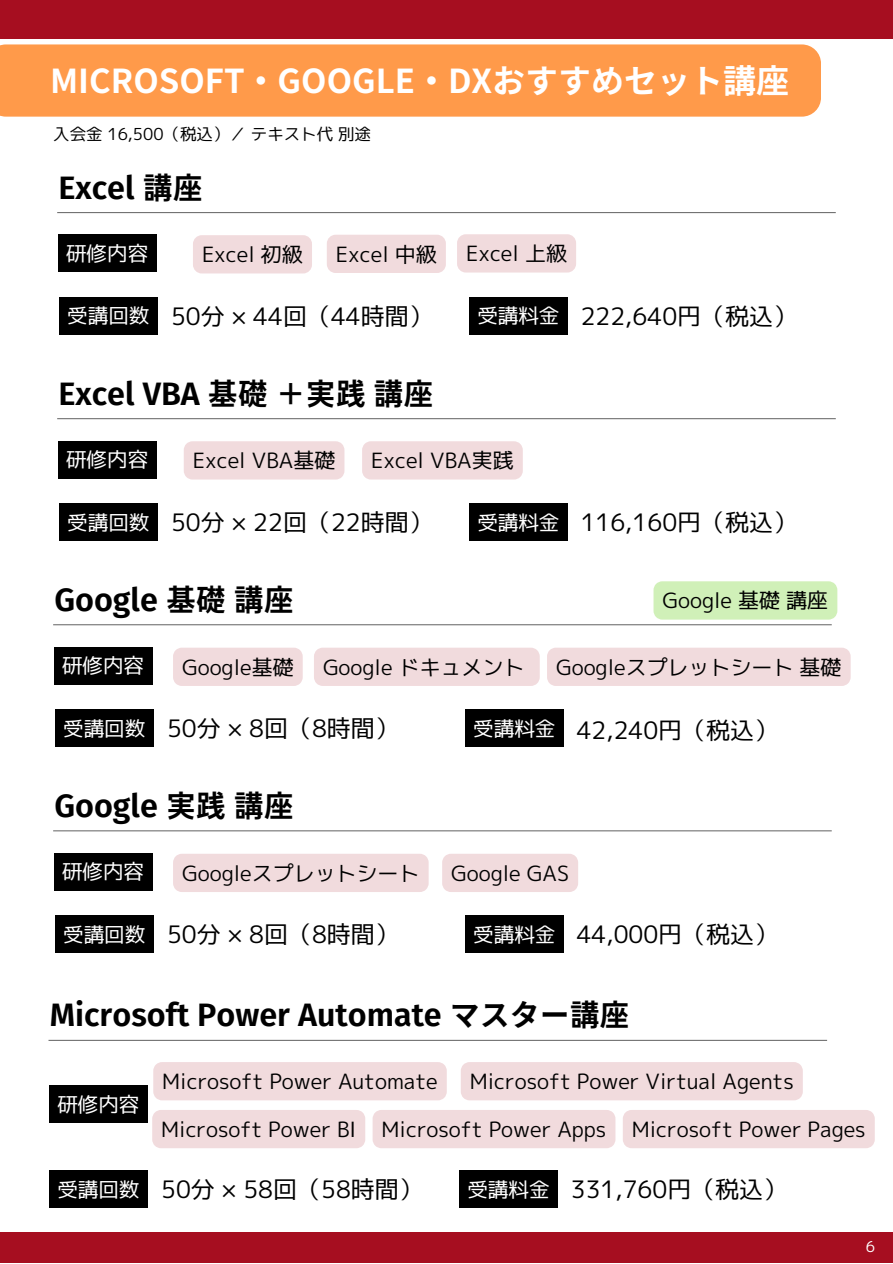
<style>
.page{position:relative;width:893px;height:1264px;background:#fff}
.page>*{position:absolute;margin:0;border:0;box-sizing:border-box;transform-origin:0 0}
.t1{font:700 33px "Noto Sans JP";color:#fff}
.t2{font:700 30px "Glow Sans J";color:#000}
.t3{font:24px "mplus 1 p regular";color:#000}
.t4{font:21px "mplus 1 p regular";color:#000}
.t5{font:20.55px "mplus 1 p regular";color:#fff}
.t6{font:16.5px "mplus 1 p regular";color:#000}
.t7{font:15px "mplus 1 p regular";color:#fff}
</style>
<div class="page">
<div style="left:0;top:1231px;width:892px;height:31px;background:#a60e20"></div>
<div style="left:0;top:0;width:892px;height:39px;background:#a60e20"></div>
<div style="left:0;top:44px;width:821px;height:73px;background:#ff9a4a"></div>
<hr style="left:53px;top:830px;width:778px;height:1px;background:#737373">
<div style="left:54px;top:853px;width:98px;height:37px;background:#000"></div>
<div style="left:55px;top:915px;width:98px;height:37px;background:#000"></div>
<div style="left:465px;top:915px;width:98px;height:37px;background:#000"></div>
<div style="left:173px;top:854px;width:255px;height:38px;background:#f1dbdd"></div>
<div style="left:442px;top:854px;width:136px;height:38px;background:#f1dbdd"></div>
<div style="left:152px;top:1110px;width:213px;height:38px;background:#f1dbdd"></div>
<div style="left:372px;top:1110px;width:243px;height:38px;background:#f1dbdd"></div>
<div style="left:461px;top:1062px;width:341px;height:38px;background:#f1dbdd"></div>
<div style="left:623px;top:1110px;width:251px;height:38px;background:#f1dbdd"></div>
<hr style="left:48px;top:1039px;width:779px;height:1px;background:#737373">
<div style="left:49px;top:1085px;width:99px;height:37px;background:#000"></div>
<div style="left:49px;top:1170px;width:99px;height:37px;background:#000"></div>
<div style="left:459px;top:1170px;width:98px;height:37px;background:#000"></div>
<div style="left:153px;top:1062px;width:294px;height:38px;background:#f1dbdd"></div>
<div style="left:193px;top:235px;width:119px;height:38px;background:#f1dbdd;border-radius:9px"></div>
<hr style="left:57px;top:212px;width:778px;height:1px;background:#737373">
<div style="left:58px;top:235px;width:98px;height:37px;background:#000"></div>
<div style="left:59px;top:297px;width:99px;height:37px;background:#000"></div>
<div style="left:469px;top:297px;width:98px;height:37px;background:#000"></div>
<div style="left:327px;top:235px;width:119px;height:38px;background:#f1dbdd;border-radius:9px"></div>
<div style="left:457px;top:234px;width:119px;height:38px;background:#f1dbdd;border-radius:9px"></div>
<hr style="left:57px;top:418px;width:778px;height:1px;background:#737373">
<div style="left:58px;top:441px;width:98px;height:37px;background:#000"></div>
<div style="left:59px;top:503px;width:99px;height:37px;background:#000"></div>
<div style="left:469px;top:503px;width:98px;height:37px;background:#000"></div>
<div style="left:184px;top:441px;width:160px;height:38px;background:#f1dbdd"></div>
<div style="left:362px;top:441px;width:160px;height:38px;background:#f1dbdd"></div>
<hr style="left:53px;top:624px;width:778px;height:1px;background:#737373">
<div style="left:54px;top:647px;width:98px;height:37px;background:#000"></div>
<div style="left:55px;top:709px;width:98px;height:37px;background:#000"></div>
<div style="left:465px;top:709px;width:98px;height:37px;background:#000"></div>
<div style="left:547px;top:647px;width:303px;height:39px;background:#f1dbdd"></div>
<div style="left:173px;top:647px;width:130px;height:39px;background:#f1dbdd"></div>
<div style="left:314px;top:647px;width:225px;height:39px;background:#f1dbdd"></div>
<div style="left:653px;top:581px;width:184px;height:38px;background:#d0f0b8"></div>
<p class="t1" style="left:50px;top:55px;width:740px">MICROSOFT・GOOGLE・DXおすすめセット講座</p>
<p class="t6" style="left:53px;top:122px;width:319px">入会金 16,500（税込）／テキスト代別途</p>
<p class="t2" style="left:58px;top:164px;width:146px">Excel 講座</p>
<p class="t5" style="left:66px;top:239px;width:84px">研修内容</p>
<p class="t4" style="left:202px;top:239px;width:102px">Excel 初級</p>
<p class="t4" style="left:336px;top:239px;width:102px">Excel 中級</p>
<p class="t4" style="left:466px;top:239px;width:102px">Excel 上級</p>
<p class="t5" style="left:67px;top:301px;width:84px">受講回数</p>
<p class="t3" style="left:171px;top:299px;width:263px">50分 × 44回（44時間）</p>
<p class="t5" style="left:477px;top:301px;width:84px">受講料金</p>
<p class="t3" style="left:580px;top:299px;width:218px">222,640円（税込）</p>
<p class="t2" style="left:58px;top:370px;width:376px">Excel VBA 基礎＋実践講座</p>
<p class="t5" style="left:66px;top:445px;width:84px">研修内容</p>
<p class="t4" style="left:193px;top:445px;width:144px">Excel VBA基礎</p>
<p class="t4" style="left:371px;top:445px;width:144px">Excel VBA実践</p>
<p class="t5" style="left:67px;top:507px;width:84px">受講回数</p>
<p class="t3" style="left:171px;top:505px;width:263px">50分 × 22回（22時間）</p>
<p class="t5" style="left:477px;top:507px;width:84px">受講料金</p>
<p class="t3" style="left:580px;top:505px;width:218px">116,160円（税込）</p>
<p class="t2" style="left:54px;top:576px;width:241px">Google 基礎講座</p>
<p class="t5" style="left:62px;top:651px;width:84px">研修内容</p>
<p class="t4" style="left:662px;top:585px;width:167px">Google 基礎講座</p>
<p class="t4" style="left:182px;top:652px;width:113px">Google基礎</p>
<p class="t4" style="left:323px;top:652px;width:203px">Google ドキュメント</p>
<p class="t4" style="left:556px;top:652px;width:287px">Googleスプレットシート基礎</p>
<p class="t5" style="left:63px;top:713px;width:84px">受講回数</p>
<p class="t3" style="left:167px;top:711px;width:233px">50分 × 8回（8時間）</p>
<p class="t5" style="left:473px;top:713px;width:84px">受講料金</p>
<p class="t3" style="left:576px;top:713px;width:203px">42,240円（税込）</p>
<p class="t2" style="left:54px;top:782px;width:241px">Google 実践講座</p>
<p class="t5" style="left:62px;top:857px;width:84px">研修内容</p>
<p class="t4" style="left:182px;top:858px;width:239px">Googleスプレットシート</p>
<p class="t4" style="left:451px;top:858px;width:119px">Google GAS</p>
<p class="t5" style="left:63px;top:919px;width:84px">受講回数</p>
<p class="t3" style="left:167px;top:917px;width:233px">50分 × 8回（8時間）</p>
<p class="t5" style="left:473px;top:919px;width:84px">受講料金</p>
<p class="t3" style="left:576px;top:917px;width:203px">44,000円（税込）</p>
<p class="t2" style="left:50px;top:991px;width:581px">Microsoft Power Automate マスター講座</p>
<p class="t5" style="left:57px;top:1089px;width:84px">研修内容</p>
<p class="t4" style="left:162px;top:1066px;width:277px">Microsoft Power Automate</p>
<p class="t4" style="left:470px;top:1066px;width:325px">Microsoft Power Virtual Agents</p>
<p class="t4" style="left:631px;top:1114px;width:235px">Microsoft Power Pages</p>
<p class="t4" style="left:161px;top:1114px;width:196px">Microsoft Power BI</p>
<p class="t4" style="left:381px;top:1114px;width:226px">Microsoft Power Apps</p>
<p class="t5" style="left:57px;top:1174px;width:84px">受講回数</p>
<p class="t3" style="left:161px;top:1172px;width:263px">50分 × 58回（58時間）</p>
<p class="t5" style="left:467px;top:1174px;width:84px">受講料金</p>
<p class="t3" style="left:570px;top:1172px;width:218px">331,760円（税込）</p>
<p class="t7" style="left:865px;top:1235px;width:11px">6</p>
</div>
